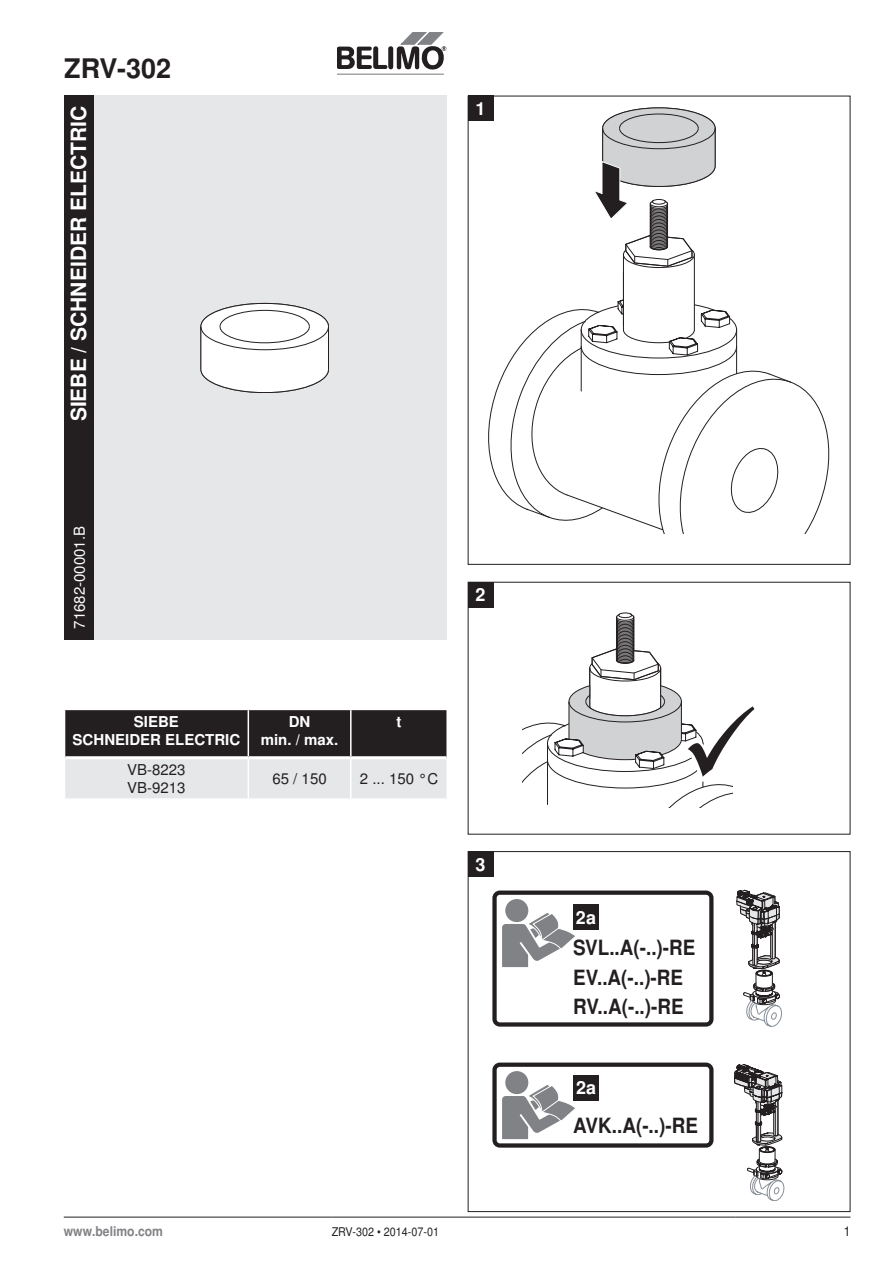
<style>
.page{position:relative;width:893px;height:1263px;background:#fff}
.page>*{position:absolute;margin:0;border:0;box-sizing:border-box;transform-origin:0 0}
.t1{font:700 27px "Nimbus Sans BEL";color:#231f20}
.t2{font:700 21px "Nimbus Sans BEL";color:#231f20;scale:.9 1}
.t3{font:700 21px "Nimbus Sans BEL";color:#fff}
.GEZE_-G-_Icon-Numme{font:700 18px "Nimbus Sans BEL";color:#fff}
.t4{font:700 15px/18px "Nimbus Sans BEL";color:#fff;text-align:center}
.t5{font:15px/18px "Nimbus Sans BEL";color:#231f20}
.t6{font:15px "Nimbus Sans BEL";color:#fff}
.www_links{font:700 13.5px "Nimbus Sans BEL";color:#808285;scale:.9 1}
.Zahl_Seite_rechts{font:13.5px "Nimbus Sans BEL";color:#231f20;scale:.9 1}
.Lauftext_8{font:12px "Nimbus Sans BEL";color:#231f20;scale:.9 1}
</style>
<div class="page">
<div style="left:468px;top:96px;width:25px;height:25px;background:#231f20"></div>
<div style="left:468px;top:582px;width:25px;height:25px;background:#231f20"></div>
<div style="left:468px;top:851px;width:25px;height:26px;background:#231f20"></div>
<div style="left:64px;top:96px;width:382px;height:544px;background:#e6e7e9"></div>
<hr style="left:338px;top:74px;width:106px;height:1px;background:#808285">
<svg style="left:338px;top:32px;width:108px;height:38px"></svg>
<div style="left:64px;top:96px;width:30px;height:544px;background:#231f20"></div>
<svg style="left:65px;top:710px;width:381px;height:88px;background:#7d7b7d"></svg>
<hr style="left:248px;top:710px;width:1px;height:46px;background:#fff">
<hr style="left:350px;top:710px;width:2px;height:46px;background:#fff">
<hr style="left:248px;top:759px;width:1px;height:39px;background:#fff">
<hr style="left:350px;top:759px;width:2px;height:39px;background:#fff">
<hr style="left:65px;top:756px;width:183px;height:3px;background:#fff">
<hr style="left:248px;top:756px;width:103px;height:3px;background:#fff">
<hr style="left:351px;top:756px;width:95px;height:3px;background:#fff">
<hr style="left:64px;top:1217px;width:268px;height:1px;background:#231f20">
<hr style="left:332px;top:1217px;width:404px;height:1px;background:#231f20">
<hr style="left:736px;top:1217px;width:114px;height:1px;background:#231f20">
<svg style="left:500px;top:107px;width:329px;height:427px"></svg>
<svg style="left:200px;top:303px;width:129px;height:90px;background:#eeeeef"></svg>
<hr style="left:200px;top:327px;width:1px;height:42px;background:#231f20">
<hr style="left:328px;top:327px;width:1px;height:42px;background:#231f20">
<svg style="left:492px;top:612px;width:292px;height:589px"></svg>
<div style="left:573px;top:904px;width:26px;height:25px;background:#231f20"></div>
<p class="t1" style="left:64px;top:53px;width:108px">ZRV-302</p>
<p class="t3" style="left:66px;top:421px;width:317px;rotate:-90deg">SIEBE / SCHNEIDER ELECTRIC</p>
<p class="GEZE_-G-_Icon-Numme" style="left:72px;top:377px;width:12px">1</p>
<p class="GEZE_-G-_Icon-Numme" style="left:475px;top:98px;width:12px">1</p>
<p class="t6" style="left:71px;top:629px;width:104px;rotate:-90deg">71682-00001.B</p>
<p class="t4" style="left:73px;top:714px;width:169px">SIEBE<br>SCHNEIDER ELECTRIC</p>
<p class="t4" style="left:289px;top:714px;width:23px">DN</p>
<p class="t4" style="left:261px;top:732px;width:79px">min. / max.</p>
<p class="t4" style="left:396px;top:714px;width:6px">t</p>
<p class="t5" style="left:127px;top:761px;width:60px">VB-8223<br>VB-9213</p>
<p class="t5" style="left:272px;top:770px;width:56px">65 / 150</p>
<p class="t5" style="left:360px;top:770px;width:80px">2 ... 150 °C</p>
<p class="GEZE_-G-_Icon-Numme" style="left:475px;top:584px;width:12px">2</p>
<p class="GEZE_-G-_Icon-Numme" style="left:475px;top:853px;width:12px">3</p>
<p class="GEZE_-G-_Icon-Numme" style="left:576px;top:906px;width:22px">2a</p>
<p class="t2" style="left:573px;top:935px;width:137px">SVL..A(-..)-RE</p>
<p class="t2" style="left:573px;top:965px;width:124px">EV..A(-..)-RE</p>
<p class="t2" style="left:573px;top:994px;width:124px">RV..A(-..)-RE</p>
<p class="GEZE_-G-_Icon-Numme" style="left:576px;top:1077px;width:22px">2a</p>
<p class="t2" style="left:573px;top:1113px;width:140px">AVK..A(-..)-RE</p>
<p class="www_links" style="left:64px;top:1223px;width:112px">www.belimo.com</p>
<p class="Lauftext_8" style="left:332px;top:1224px;width:121px">ZRV-302 • 2014-07-01</p>
<p class="Zahl_Seite_rechts" style="left:844px;top:1223px;width:9px">1</p>
</div>
